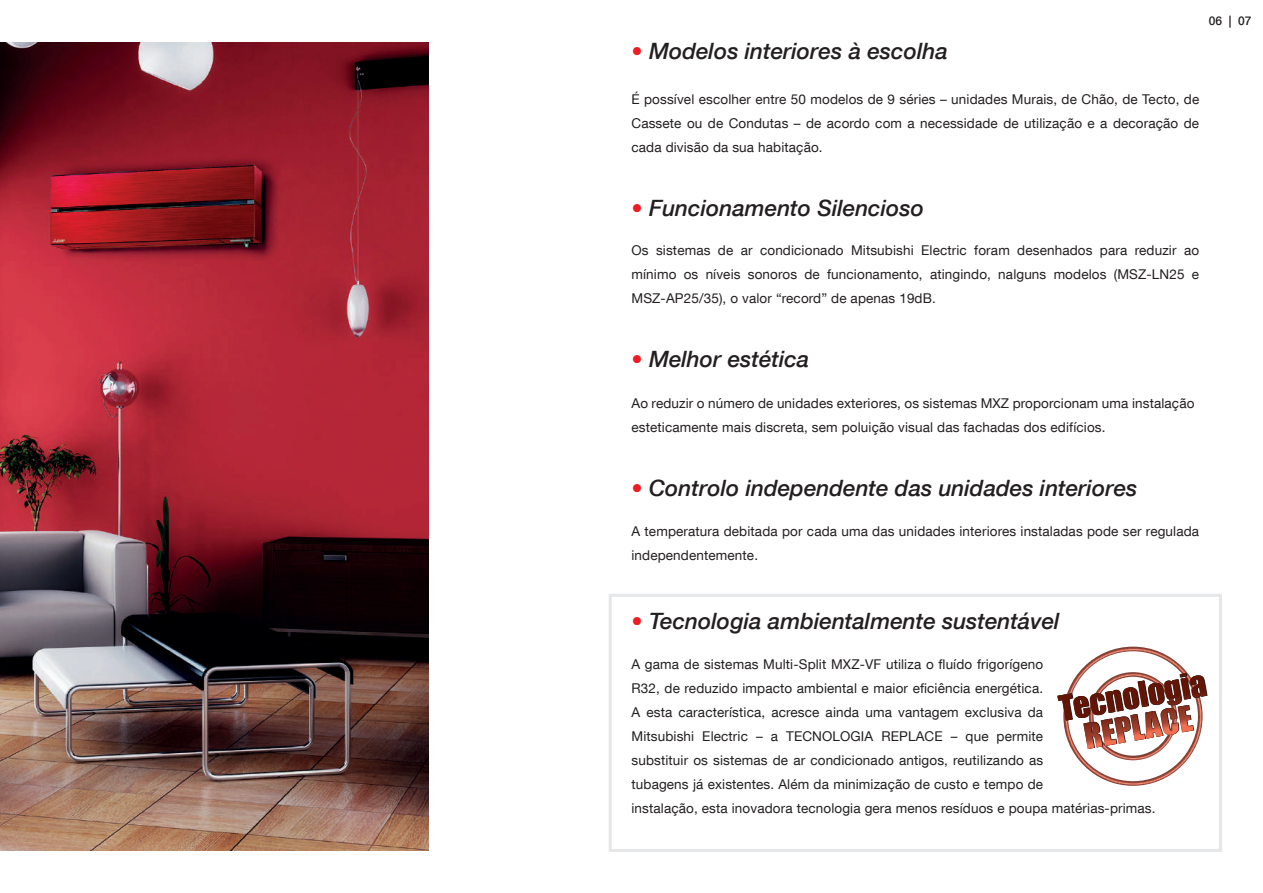
<style>
.page{position:relative;width:1263px;height:893px;background:#fff}
.page>*{position:absolute;margin:0;border:0;box-sizing:border-box;transform-origin:0 0}
.t1{font:italic 500 22.5px "Helvetica Neue LT Com";color:#231f20}
.t2{font:13.5px/24px "Helvetica Neue LT Com";letter-spacing:.01em;color:#231f20}
.t3{font:500 12px "Helvetica Neue LT Com";color:#231f20}
.s1{color:#ee1d23}
</style>
<div class="page">
<img style="left:0;top:43px;width:428px;height:807px">
<div style="left:609px;top:594px;width:613px;height:258px;border:3px solid #e6e7e9"></div>
<svg style="left:1057px;top:647px;width:150px;height:139px"></svg>
<h1 class="t1" style="left:631px;top:37px;width:318px"><span class="s1">•</span> Modelos interiores à escolha</h1>
<p class="t3" style="left:1209px;top:14px;width:44px">06 | 07</p>
<p class="t2" style="left:631px;top:87px;width:569px;text-align:justify">É possível escolher entre 50 modelos de 9 séries – unidades Murais, de Chão, de Tecto, de Cassete ou de Condutas – de acordo com a necessidade de utilização e a decoração de cada divisão da sua habitação.</p>
<h1 class="t1" style="left:631px;top:194px;width:294px"><span class="s1">•</span> Funcionamento Silencioso</h1>
<p class="t2" style="left:631px;top:238px;width:569px;text-align:justify">Os sistemas de ar condicionado Mitsubishi Electric foram desenhados para reduzir ao mínimo os níveis sonoros de funcionamento, atingindo, nalguns modelos (MSZ-LN25 e MSZ-AP25/35), o valor “record” de apenas 19dB.</p>
<h1 class="t1" style="left:631px;top:346px;width:179px"><span class="s1">•</span> Melhor estética</h1>
<p class="t2" style="left:631px;top:390px;width:564px">Ao reduzir o número de unidades exteriores, os sistemas MXZ proporcionam uma instalação esteticamente mais discreta, sem poluição visual das fachadas dos edifícios.</p>
<h1 class="t1" style="left:631px;top:474px;width:507px"><span class="s1">•</span> Controlo independente das unidades interiores</h1>
<p class="t2" style="left:631px;top:519px;width:569px">A temperatura debitada por cada uma das unidades interiores instaladas pode ser regulada independentemente.</p>
<h1 class="t1" style="left:631px;top:608px;width:430px"><span class="s1">•</span> Tecnologia ambientalmente sustentável</h1>
<p class="t2" style="left:631px;top:652px;width:526px">A gama de sistemas Multi-Split MXZ-VF utiliza o fluído frigorígeno<br>R32, de reduzido impacto ambiental e maior eficiência energética.<br>A esta característica, acresce ainda uma vantagem exclusiva da<br>Mitsubishi Electric – a TECNOLOGIA REPLACE – que permite<br>substituir os sistemas de ar condicionado antigos, reutilizando as<br>tubagens já existentes. Além da minimização de custo e tempo de<br>instalação, esta inovadora tecnologia gera menos resíduos e poupa matérias-primas.</p>
</div>
